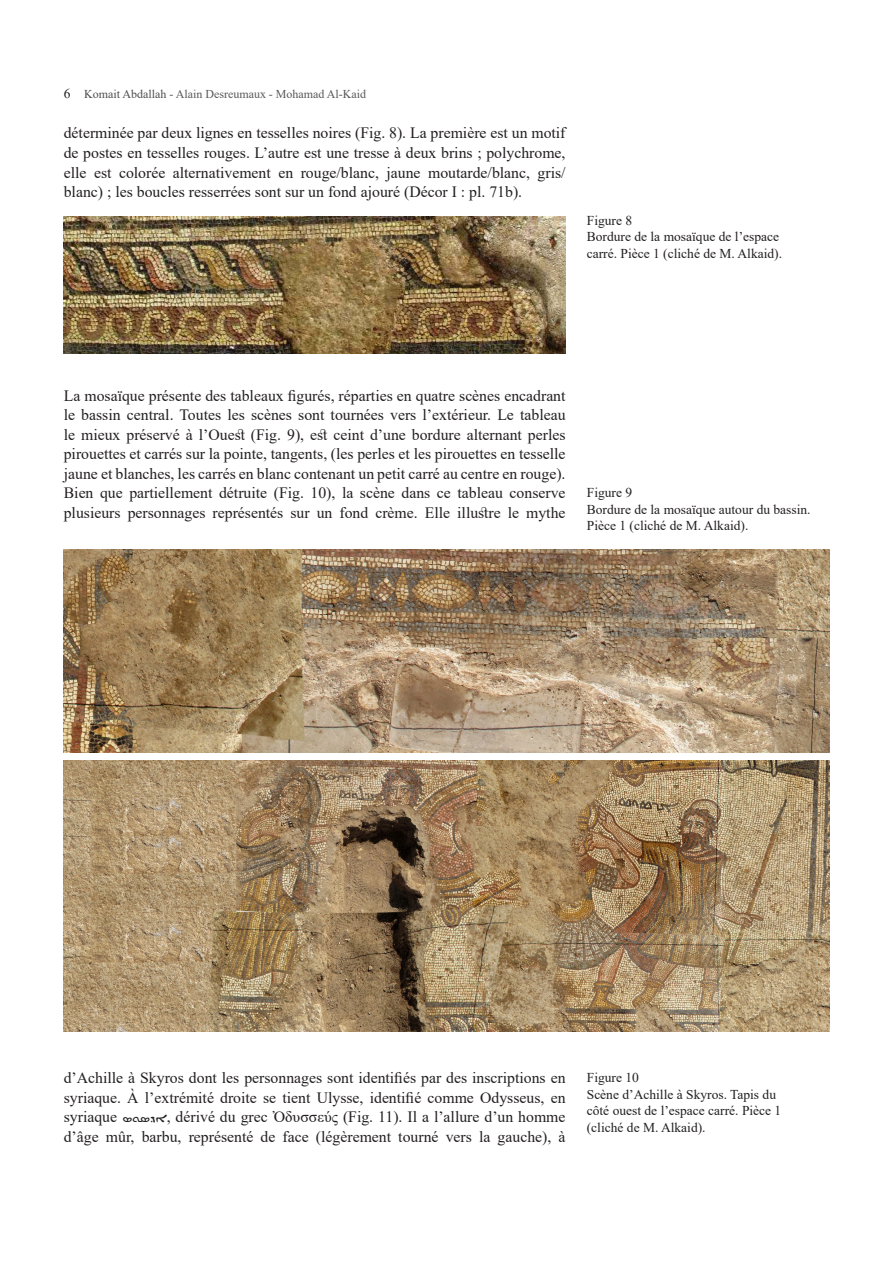
<style>
.page{position:relative;width:893px;height:1263px;background:#fff}
.page>*{position:absolute;margin:0;border:0;box-sizing:border-box;transform-origin:0 0}
.JMR_Metin{font:15.75px/19.5px "Times New Roman";color:#231f20;text-align:justify}
.JMR_Resimaltı{font:13.5px/16.5px "Times New Roman";color:#231f20}
.t1{font:12px "Times New Roman";color:#57585a}
.s1{font-size:13.5px;color:#231f20}
.s2{color:#4e4e4e}
.s3{font-family:"Estrangelo Edessa"}
</style>
<div class="page">
<img style="left:64px;top:216px;width:502px;height:138px">
<img style="left:64px;top:549px;width:765px;height:203px">
<img style="left:64px;top:760px;width:765px;height:271px">
<p class="t1" style="left:64px;top:85px;width:304px"><span class="s1">6</span> <span class="s2">Komait Abdallah</span> - Alain Desreumaux - Mohamad Al-Kaid</p>
<p class="JMR_Metin" style="left:64px;top:123px;width:503px">déterminée par deux lignes en tesselles noires (Fig. 8). La première est un motif de postes en tesselles rouges. L’autre est une tresse à deux brins ; polychrome, elle est colorée alternativement en rouge/blanc, jaune moutarde/blanc, gris/ blanc) ; les boucles resserrées sont sur un fond ajouré (Décor I : pl. 71b).</p>
<p class="JMR_Resimaltı" style="left:587px;top:212px;width:47px">Figure 8</p>
<p class="JMR_Resimaltı" style="left:587px;top:228px;width:197px">Bordure de la mosaïque de l’espace carré. Pièce 1 (cliché de M. Alkaid).</p>
<p class="JMR_Metin" style="left:64px;top:385px;width:503px">La mosaïque présente des tableaux figurés, réparties en quatre scènes encadrant le bassin central. Toutes les scènes sont tournées vers l’extérieur. Le tableau le mieux préservé à l’Ouest (Fig. 9), est ceint d’une bordure alternant perles pirouettes et carrés sur la pointe, tangents, (les perles et les pirouettes en tesselle jaune et blanches, les carrés en blanc contenant un petit carré au centre en rouge).<br>Bien que partiellement détruite (Fig. 10), la scène dans ce tableau conserve plusieurs personnages représentés sur un fond crème. Elle illustre le mythe</p>
<p class="JMR_Resimaltı" style="left:587px;top:484px;width:47px">Figure 9</p>
<p class="JMR_Resimaltı" style="left:587px;top:500px;width:225px">Bordure de la mosaïque autour du bassin.<br>Pièce 1 (cliché de M. Alkaid).</p>
<p class="JMR_Metin" style="left:64px;top:1067px;width:503px">d’Achille à Skyros dont les personnages sont identifiés par des inscriptions en syriaque. À l’extrémité droite se tient Ulysse, identifié comme Odysseus, en syriaque <span class="s3">ܣ ܐܕܣܘ</span> , dérivé du grec Ὀδυσσεύς (Fig. 11). Il a l’allure d’un homme d’âge mûr, barbu, représenté de face (légèrement tourné vers la gauche), à</p>
<p class="JMR_Resimaltı" style="left:587px;top:1069px;width:54px">Figure 10</p>
<p class="JMR_Resimaltı" style="left:587px;top:1085px;width:196px">Scène d’Achille à Skyros. Tapis du côté ouest de l’espace carré. Pièce 1 (cliché de M. Alkaid).</p>
</div>
